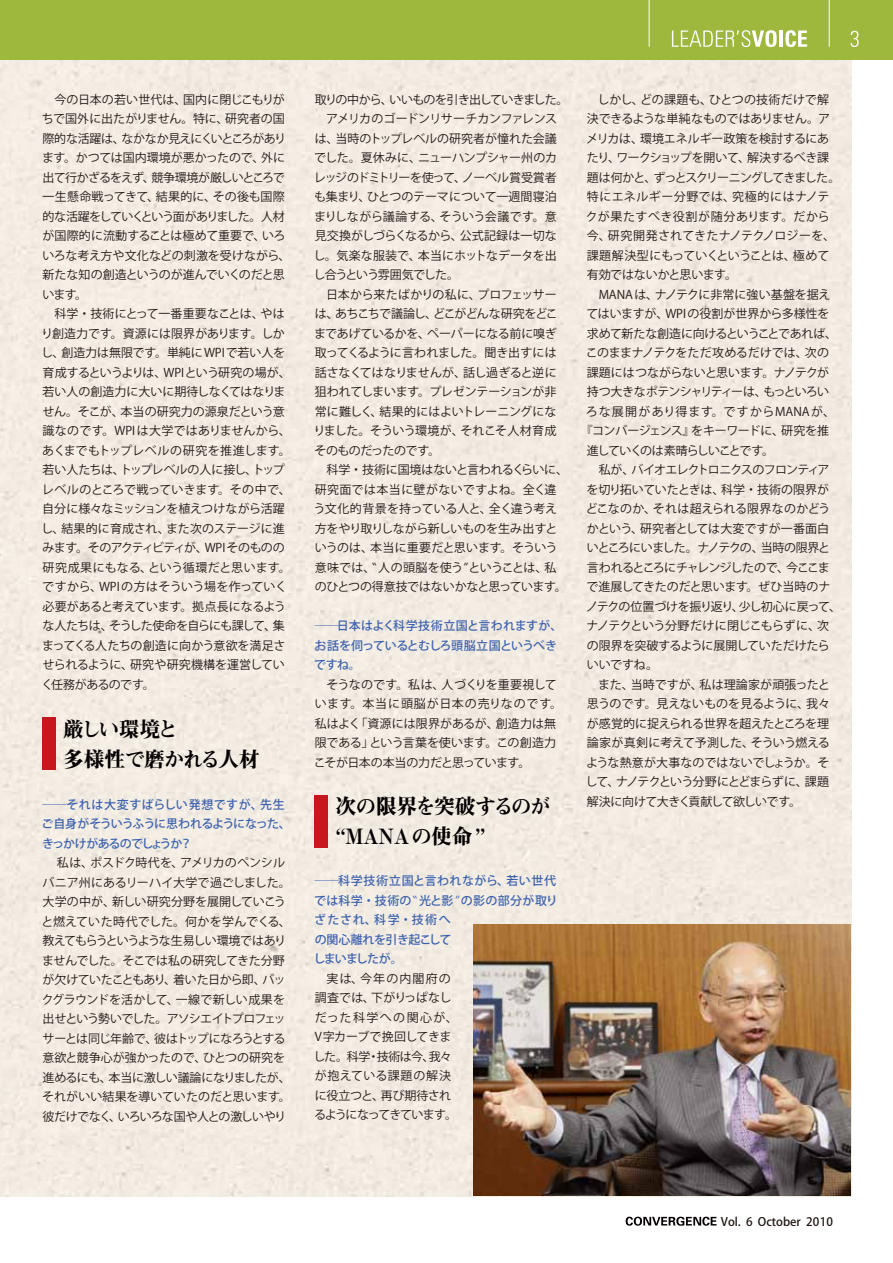
<style>
.page{position:relative;width:893px;height:1263px;background:#fff}
.page>*{position:absolute;margin:0;border:0;box-sizing:border-box;transform-origin:0 0}
.t1{font:21px/30px "Midashi Min Upr MA31";letter-spacing:-.045em;color:#040000}
.t2{font:21px/30px "Midashi Min Upr MA31";letter-spacing:-.065em;color:#040000}
.t3{font:12px/19.5px "Koz Go Pro";letter-spacing:-.02em;color:#221815}
.t4{font:12px "Koz Go Pro";letter-spacing:.01em;color:#221815}
.t5{font:12px "Koz Go Pro";letter-spacing:-.09em;color:#221815}
.t6{font:12px "Koz Go Pro";letter-spacing:-.075em;color:#221815}
.t7{font:12px "Koz Go Pro";letter-spacing:-.055em;color:#221815}
.t8{font:12px "Koz Go Pro";letter-spacing:-.06em;color:#221815}
.t9{font:12px "Koz Go Pro";letter-spacing:-.07em;color:#221815}
.t10{font:12px "Koz Go Pro";letter-spacing:.025em;color:#221815}
.t11{font:12px "Koz Go Pro";letter-spacing:.07em;color:#221815}
.t12{font:12px "Koz Go Pro";letter-spacing:.005em;color:#221815}
.t13{font:12px "Koz Go Pro";letter-spacing:-.04em;color:#221815}
.t14{font:12px "Koz Go Pro";letter-spacing:.035em;color:#221815}
.t15{font:12px "Koz Go Pro";letter-spacing:.04em;color:#221815}
.t16{font:12px "Koz Go Pro";letter-spacing:-.05em;color:#221815}
.t17{font:12px "Koz Go Pro";letter-spacing:-.08em;color:#221815}
.t18{font:500 11.7px "Koz Go Pro";color:#221815}
.s1{font-weight:700;color:#3d62ad}
.s2{font-weight:500;color:#3d62ad}
.s3{font-family:"Skia"}
.s4{font-family:"Skia";color:#3d62ad}
</style>
<div class="page">
<div style="left:0;top:60px;width:851px;height:1136px;background:#f2ebe3"></div>
<svg style="left:626px;top:1217px;width:90px;height:9px"></svg>
<div style="left:0;top:0;width:893px;height:60px;background:#9eb83e"></div>
<svg style="left:672px;top:30px;width:105px;height:17px"></svg>
<hr style="left:779px;top:31px;width:4px;height:16px;background:#fff">
<svg style="left:785px;top:30px;width:22px;height:17px"></svg>
<svg style="left:850px;top:31px;width:9px;height:16px"></svg>
<hr style="left:829px;top:0;width:1px;height:47px;background:#fff">
<hr style="left:649px;top:0;width:1px;height:47px;background:#fff">
<div style="left:43px;top:718px;width:13px;height:52px;background:#c8161e"></div>
<div style="left:315px;top:796px;width:13px;height:52px;background:#c8161e"></div>
<img style="left:474px;top:924px;width:376px;height:271px">
<p class="t3" style="left:41px;top:90px;width:251px">　今の日本の若い世代は、国内に閉じこもりがちで国外に出たがりません。特に、研究者の国際的な活躍は、なかなか見えにくいところがあります。かつては国内環境が悪かったので、外に出て行かざるをえず、競争環境が厳しいところで一生懸命戦ってきて、結果的に、その後も国際的な活躍をしていくという面がありました。人材が国際的に流動することは極めて重要で、いろいろな考え方や文化などの刺激を受けながら、新たな知の創造というのが進んでいくのだと思います。<br>　科学・技術にとって一番重要なことは、やはり創造力です。資源には限界があります。しかし、創造力は無限です。単純にWPIで若い人を育成するというよりは、WPIという研究の場が、若い人の創造力に大いに期待しなくてはなりません。そこが、本当の研究力の源泉だという意識なのです。WPI は大学ではありませんから、あくまでもトップレベルの研究を推進します。若い人たちは、トップレベルの人に接し、トップレベルのところで戦っていきます。その中で、自分に様々なミッションを植えつけながら活躍し、結果的に育成され、また次のステージに進みます。そのアクティビティが、WPIそのものの研究成果にもなる、という循環だと思います。ですから、WPI の方はそういう場を作っていく必要があると考えています。拠点長になるような人たちは、そうした使命を自らにも課して、集まってくる人たちの創造に向かう意欲を満足させられるように、研究や研究機構を運営していく任務があるのです。</p>
<p class="t2" style="left:43px;top:714px;width:219px">　厳しい環境と<br>　多様性で磨かれる人材</p>
<p class="t3" style="left:42px;top:795px;width:251px"><span class="s1">─</span><span class="s2">それは大変すばらしい発想ですが、先生ご自身がそういうふうに思われるようになった、きっかけがあるのでしょうか？<br></span>　私は、ポスドク時代を、アメリカのペンシルバニア州にあるリーハイ大学で過ごしました。大学の中が、新しい研究分野を展開していこうと燃えていた時代でした。何かを学んでくる、教えてもらうというような生易しい環境ではありませんでした。そこでは私の研究してきた分野が欠けていたこともあり、着いた日から即、バックグラウンドを活かして、一線で新しい成果を出せという勢いでした。アソシエイトプロフェッサーとは同じ年齢で、彼はトップになろうとする意欲と競争心が強かったので、ひとつの研究を進めるにも、本当に激しい議論になりましたが、それがいい結果を導いていたのだと思います。彼だけでなく、いろいろな国や人との激しいやり</p>
<p class="t3" style="left:313px;top:90px;width:257px">取りの中から、いいものを引き出していきました。　アメリカのゴードンリサーチカンファレンスは、当時のトップレベルの研究者が憧れた会議でした。夏休みに、ニューハンプシャー州のカレッジのドミトリーを使って、ノーベル賞受賞者も集まり、ひとつのテーマについて一週間寝泊まりしながら議論する、そういう会議です。意見交換がしづらくなるから、公式記録は一切なし。気楽な服装で、本当にホットなデータを出し合うという雰囲気でした。<br>　日本から来たばかりの私に、プロフェッサーは、あちこちで議論し、どこがどんな研究をどこまであげているかを、ペーパーになる前に嗅ぎ取ってくるように言われました。聞き出すには話さなくてはなりませんが、話し過ぎると逆に狙われてしまいます。プレゼンテーションが非常に難しく、結果的にはよいトレーニングになりました。そういう環境が、それこそ人材育成そのものだったのです。<br>　科学・技術に国境はないと言われるくらいに、研究面では本当に壁がないですよね。全く違う文化的背景を持っている人と、全く違う考え方をやり取りしながら新しいものを生み出すというのは、本当に重要だと思います。そういう意味では、<span class="s3">“</span>人の頭脳を使う<span class="s3">”</span>ということは、私のひとつの得意技ではないかなと思っています。</p>
<p class="t3" style="left:314px;top:616px;width:250px"><span class="s1">─</span><span class="s2">日本はよく科学技術立国と言われますが、お話を伺っているとむしろ頭脳立国というべきですね。<br></span>　そうなのです。私は、人づくりを重要視しています。本当に頭脳が日本の売りなのです。私はよく「資源には限界があるが、創造力は無限である」という言葉を使います。この創造力こそが日本の本当の力だと思っています。</p>
<p class="t1" style="left:315px;top:790px;width:238px">　次の限界を突破するのが　“MANAの使命 ”</p>
<p class="t3" style="left:313px;top:871px;width:246px"><span class="s1">─</span><span class="s2">科学技術立国と言われながら、若い世代では科学・技術の</span><span class="s4">“</span><span class="s2">光と影</span><span class="s4">”</span><span class="s2">の影の部分が取りざたされ、科学・技術へ<br>の関心離れを引き起こして<br>しまいましたが。<br></span>　実は、今年の内閣府の<br>調査では、下がりっぱなし<br>だった科学への関心が、<br>V字カーブで挽回してきま<br>した。科学・技術は今、我々<br>が抱えている課題の解決<br>に役立つと、再び期待され<br>るようになってきています。</p>
<p class="t10" style="left:587px;top:92px;width:244px">　しかし、どの課題も、ひとつの技術だけで解</p>
<p class="t3" style="left:587px;top:109px;width:245px">決できるような単純なものではありません。ア</p>
<p class="t3" style="left:586px;top:129px;width:244px">メリカは、環境エネルギー政策を検討するにあ</p>
<p class="t3" style="left:587px;top:148px;width:244px">たり、ワークショップを開いて、解決するべき課</p>
<p class="t5" style="left:587px;top:170px;width:255px">題は何かと、ずっとスクリーニングしてきました。</p>
<p class="t14" style="left:587px;top:189px;width:244px">特にエネルギー分野では、究極的にはナノテ</p>
<p class="t15" style="left:586px;top:209px;width:245px">クが果たすべき役割が随分あります。だから</p>
<p class="t4" style="left:587px;top:228px;width:250px">今、研究開発されてきたナノテクノロジーを、</p>
<p class="t3" style="left:587px;top:246px;width:244px">課題解決型にもっていくということは、極めて</p>
<p class="t3" style="left:587px;top:265px;width:152px">有効ではないかと思います。</p>
<p class="t3" style="left:587px;top:285px;width:245px">　MANA は、ナノテクに非常に強い基盤を据え</p>
<p class="t3" style="left:586px;top:304px;width:244px">てはいますが、WPIの役割が世界から多様性を</p>
<p class="t3" style="left:587px;top:324px;width:252px">求めて新たな創造に向けるということであれば、</p>
<p class="t3" style="left:586px;top:343px;width:245px">このままナノテクをただ攻めるだけでは、次の</p>
<p class="t3" style="left:587px;top:363px;width:244px">課題にはつながらないと思います。ナノテクが</p>
<p class="t6" style="left:587px;top:384px;width:244px">持つ大きなポテンシャリティーは、もっといろい</p>
<p class="t11" style="left:586px;top:404px;width:251px">ろな展開があり得ます。ですからMANAが、</p>
<p class="t3" style="left:581px;top:421px;width:250px">『コンバージェンス』をキーワードに、研究を推</p>
<p class="t17" style="left:587px;top:443px;width:189px">進していくのは素晴らしいことです。</p>
<p class="t6" style="left:587px;top:462px;width:244px">　私が、バイオエレクトロニクスのフロンティア</p>
<p class="t3" style="left:587px;top:480px;width:244px">を切り拓いていたときは、科学・技術の限界が</p>
<p class="t3" style="left:586px;top:499px;width:246px">どこなのか、それは超えられる限界なのかどう</p>
<p class="t12" style="left:587px;top:521px;width:244px">かという、研究者としては大変ですが一番面白</p>
<p class="t5" style="left:587px;top:540px;width:245px">いところにいました。ナノテクの、当時の限界と</p>
<p class="t8" style="left:587px;top:560px;width:244px">言われるところにチャレンジしたので、今ここま</p>
<p class="t3" style="left:586px;top:577px;width:245px">で進展してきたのだと思います。ぜひ当時のナ</p>
<p class="t7" style="left:586px;top:599px;width:257px">ノテクの位置づけを振り返り、少し初心に戻って、</p>
<p class="t13" style="left:586px;top:618px;width:244px">ナノテクという分野だけに閉じこもらずに、次</p>
<p class="t3" style="left:587px;top:636px;width:244px">の限界を突破するように展開していただけたら</p>
<p class="t3" style="left:587px;top:655px;width:73px">いいですね。</p>
<p class="t4" style="left:587px;top:677px;width:245px">　また、当時ですが、私は理論家が頑張ったと</p>
<p class="t3" style="left:587px;top:694px;width:245px">思うのです。見えないものを見るように、我々</p>
<p class="t3" style="left:587px;top:714px;width:244px">が感覚的に捉えられる世界を超えたところを理</p>
<p class="t3" style="left:587px;top:733px;width:244px">論家が真剣に考えて予測した、そういう燃える</p>
<p class="t4" style="left:586px;top:755px;width:245px">ような熱意が大事なのではないでしょうか。そ</p>
<p class="t9" style="left:586px;top:774px;width:245px">して、ナノテクという分野にとどまらずに、課題</p>
<p class="t16" style="left:587px;top:794px;width:216px">解決に向けて大きく貢献して欲しいです。</p>
<p class="t18" style="left:721px;top:1214px;width:114px">Vol. 6 October 2010</p>
</div>
